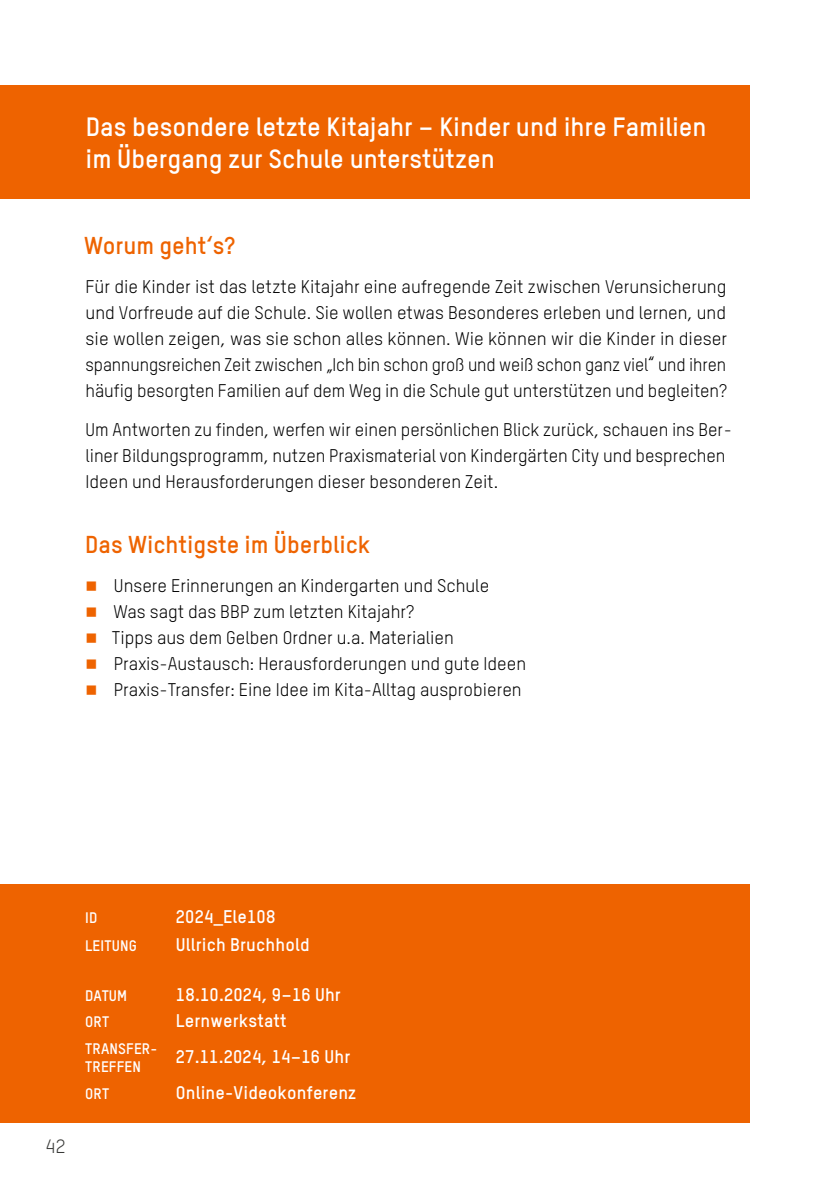
<style>
.page{position:relative;width:840px;height:1191px;background:#fff}
.page>*{position:absolute;margin:0;border:0;box-sizing:border-box;transform-origin:0 0}
.t1{font:700 26px/32px "TSTAR";color:#fff}
.t2{font:700 24px "TSTAR";color:#ee6300}
.t3{font:19px "TSTAR";color:#383937}
.t4{font:18px/26px "TSTAR";color:#000}
.t5{font:700 18px "TSTAR";letter-spacing:.01em;color:#fff}
.t6{font:700 15px/18px "TSTAR";letter-spacing:.01em;color:#fff}
</style>
<div class="page">
<div style="left:0;top:85px;width:748px;height:113px;background:#ee6300"></div>
<div style="left:0;top:884px;width:748px;height:239px;background:#ee6300"></div>
<h1 class="t1" style="left:85px;top:110px;width:622px">Das besondere letzte Kitajahr – Kinder und ihre Familien im Übergang zur Schule unterstützen</h1>
<h2 class="t2" style="left:84px;top:230px;width:152px">Worum geht‘s?</h2>
<p class="t4" style="left:85px;top:273px;width:643px;text-align:justify">Für die Kinder ist das letzte Kitajahr eine aufregende Zeit zwischen Verunsicherung und Vorfreude auf die Schule. Sie wollen etwas Besonderes erleben und lernen, und sie wollen zeigen, was sie schon alles können. Wie können wir die Kinder in dieser spannungsreichen Zeit zwischen „Ich bin schon groß und weiß schon ganz viel“ und ihren häufig besorgten Familien auf dem Weg in die Schule gut unterstützen und begleiten?</p>
<p class="t4" style="left:85px;top:416px;width:647px">Um Antworten zu finden, werfen wir einen persönlichen Blick zurück, schauen ins Ber&shy;liner Bildungsprogramm, nutzen Praxismaterial von Kindergärten City und besprechen<br>Ideen und Herausforderungen dieser besonderen Zeit.</p>
<h2 class="t2" style="left:85px;top:529px;width:286px">Das Wichtigste im Überblick</h2>
<p class="t4" style="left:112px;top:572px;width:415px">Unsere Erinnerungen an Kindergarten und Schule<br>Was sagt das BBP zum letzten Kitajahr?<br>Tipps aus dem Gelben Ordner u.a. Materialien Praxis-Austausch: Herausforderungen und gute Ideen Praxis-Transfer: Eine Idee im Kita-Alltag ausprobieren</p>
<p class="t3" style="left:45px;top:1134px;width:22px">42</p>
<p class="t6" style="left:85px;top:908px;width:14px">ID</p>
<p class="t5" style="left:176px;top:905px;width:101px">2024_Ele108</p>
<p class="t6" style="left:85px;top:936px;width:53px">LEITUNG</p>
<p class="t5" style="left:176px;top:933px;width:135px">Ullrich Bruchhold</p>
<p class="t6" style="left:85px;top:986px;width:44px">DATUM</p>
<p class="t5" style="left:176px;top:983px;width:166px">18.10.2024, 9–16 Uhr</p>
<p class="t6" style="left:85px;top:1012px;width:26px">ORT</p>
<p class="t5" style="left:176px;top:1009px;width:112px">Lernwerkstatt</p>
<p class="t6" style="left:85px;top:1039px;width:74px">TRANSFER-<br>TREFFEN</p>
<p class="t5" style="left:176px;top:1045px;width:176px">27.11.2024, 14–16 Uhr</p>
<p class="t6" style="left:85px;top:1084px;width:26px">ORT</p>
<p class="t5" style="left:176px;top:1081px;width:182px">Online-Videokonferenz</p>
</div>
